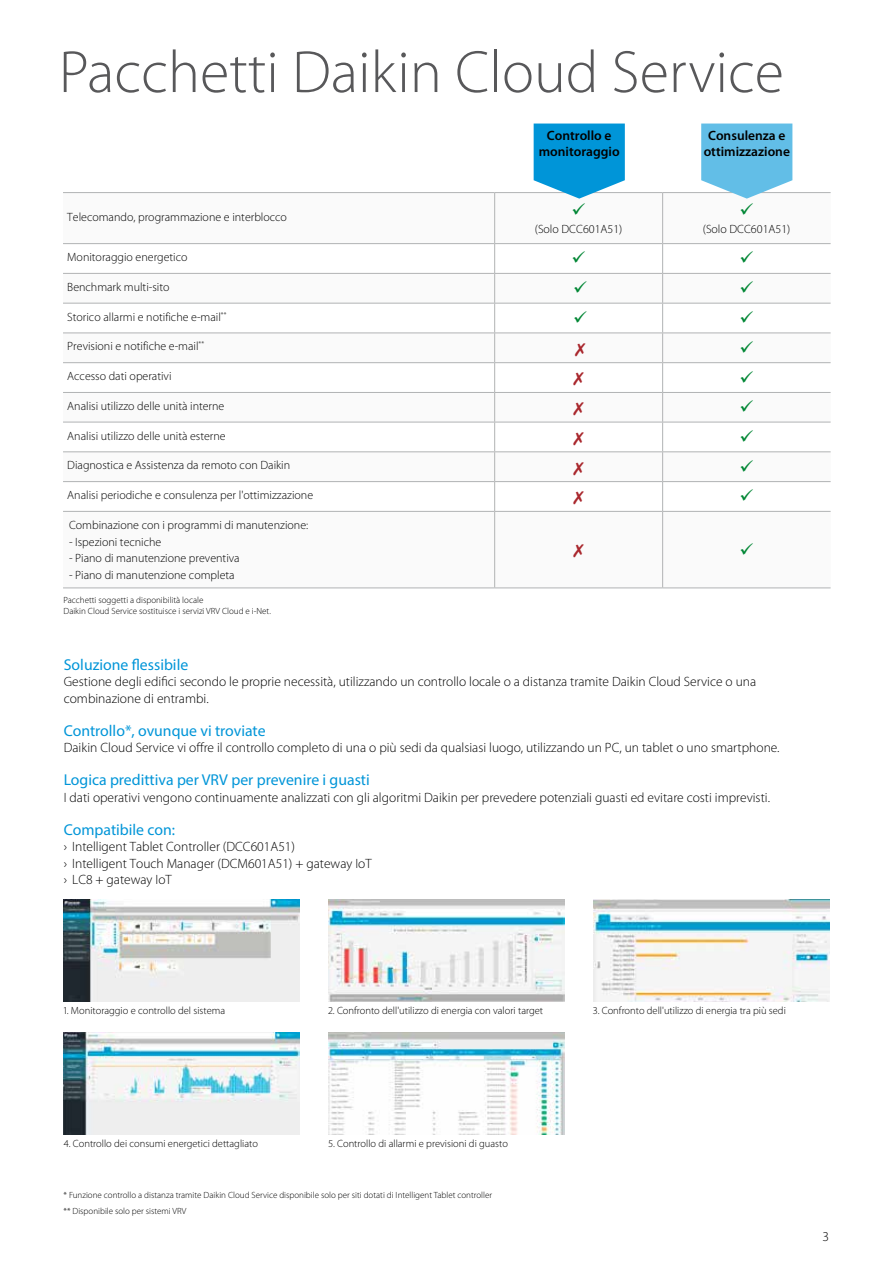
<style>
.page{position:relative;width:893px;height:1263px;background:#fff}
.page>*{position:absolute;margin:0;border:0;box-sizing:border-box;transform-origin:0 0}
.t1{font:300 60px "Myriad Pro";color:#58585a}
.t2{font:15.75px "Myriad Pro";color:#0095d8}
.t3{font:300 13.5px/16.5px "Myriad Pro";color:#000}
.t4{font:600 13.5px/16.5px "Myriad Pro";color:#000;text-align:center}
.t5{font:300 12px "Myriad Pro";color:#000}
.t6{font:300 10.5px "Myriad Pro";color:#000}
.t7{font:300 9px/10.5px "Myriad Pro";color:#000}
</style>
<div class="page">
<svg style="left:63px;top:193px;width:768px;height:394px"></svg>
<hr style="left:63px;top:192px;width:432px;height:1px;background:#b1b3b4">
<hr style="left:495px;top:192px;width:168px;height:1px;background:#b1b3b4">
<hr style="left:494px;top:193px;width:1px;height:50px;background:#b1b3b4">
<hr style="left:663px;top:192px;width:168px;height:1px;background:#b1b3b4">
<hr style="left:662px;top:193px;width:1px;height:50px;background:#b1b3b4">
<hr style="left:63px;top:243px;width:432px;height:1px;background:#b1b3b4">
<hr style="left:495px;top:243px;width:168px;height:1px;background:#b1b3b4">
<hr style="left:663px;top:243px;width:168px;height:1px;background:#b1b3b4">
<hr style="left:63px;top:273px;width:432px;height:1px;background:#b1b3b4">
<hr style="left:495px;top:273px;width:168px;height:1px;background:#b1b3b4">
<svg style="left:494px;top:244px;width:1px;height:59px"></svg>
<hr style="left:663px;top:273px;width:168px;height:1px;background:#b1b3b4">
<svg style="left:662px;top:244px;width:1px;height:59px"></svg>
<hr style="left:63px;top:303px;width:432px;height:1px;background:#b1b3b4">
<hr style="left:495px;top:303px;width:168px;height:1px;background:#b1b3b4">
<hr style="left:494px;top:303px;width:1px;height:30px;background:#b1b3b4">
<hr style="left:663px;top:303px;width:168px;height:1px;background:#b1b3b4">
<hr style="left:662px;top:303px;width:1px;height:30px;background:#b1b3b4">
<hr style="left:63px;top:333px;width:432px;height:1px;background:#b1b3b4">
<hr style="left:495px;top:333px;width:168px;height:1px;background:#b1b3b4">
<hr style="left:663px;top:333px;width:168px;height:1px;background:#b1b3b4">
<hr style="left:63px;top:362px;width:432px;height:1px;background:#b1b3b4">
<hr style="left:495px;top:362px;width:168px;height:1px;background:#b1b3b4">
<hr style="left:663px;top:362px;width:168px;height:1px;background:#b1b3b4">
<hr style="left:63px;top:392px;width:432px;height:1px;background:#b1b3b4">
<hr style="left:495px;top:392px;width:168px;height:1px;background:#b1b3b4">
<hr style="left:663px;top:392px;width:168px;height:1px;background:#b1b3b4">
<hr style="left:63px;top:422px;width:432px;height:1px;background:#b1b3b4">
<hr style="left:495px;top:422px;width:168px;height:1px;background:#b1b3b4">
<hr style="left:663px;top:422px;width:168px;height:1px;background:#b1b3b4">
<hr style="left:63px;top:451px;width:432px;height:1px;background:#b1b3b4">
<hr style="left:495px;top:451px;width:168px;height:1px;background:#b1b3b4">
<hr style="left:663px;top:451px;width:168px;height:1px;background:#b1b3b4">
<hr style="left:63px;top:481px;width:432px;height:1px;background:#b1b3b4">
<hr style="left:495px;top:481px;width:168px;height:1px;background:#b1b3b4">
<svg style="left:494px;top:333px;width:1px;height:178px"></svg>
<hr style="left:663px;top:481px;width:168px;height:1px;background:#b1b3b4">
<svg style="left:662px;top:333px;width:1px;height:178px"></svg>
<hr style="left:63px;top:511px;width:432px;height:1px;background:#b1b3b4">
<hr style="left:495px;top:511px;width:168px;height:1px;background:#b1b3b4">
<hr style="left:494px;top:512px;width:1px;height:75px;background:#b1b3b4">
<hr style="left:663px;top:511px;width:168px;height:1px;background:#b1b3b4">
<hr style="left:662px;top:512px;width:1px;height:75px;background:#b1b3b4">
<hr style="left:63px;top:587px;width:432px;height:1px;background:#b1b3b4">
<hr style="left:495px;top:587px;width:168px;height:1px;background:#b1b3b4">
<hr style="left:663px;top:587px;width:168px;height:1px;background:#b1b3b4">
<img style="left:64px;top:900px;width:236px;height:102px">
<img style="left:328px;top:900px;width:236px;height:102px">
<img style="left:593px;top:900px;width:236px;height:102px">
<img style="left:64px;top:1032px;width:236px;height:102px">
<img style="left:328px;top:1032px;width:236px;height:102px">
<svg style="left:534px;top:124px;width:91px;height:91px"></svg>
<svg style="left:701px;top:124px;width:91px;height:91px"></svg>
<svg style="left:573px;top:251px;width:12px;height:12px"></svg>
<svg style="left:741px;top:251px;width:12px;height:12px"></svg>
<svg style="left:574px;top:281px;width:13px;height:12px"></svg>
<svg style="left:741px;top:281px;width:12px;height:12px"></svg>
<svg style="left:574px;top:311px;width:13px;height:12px"></svg>
<svg style="left:741px;top:311px;width:12px;height:12px"></svg>
<svg style="left:575px;top:343px;width:10px;height:13px"></svg>
<svg style="left:741px;top:341px;width:12px;height:11px"></svg>
<svg style="left:573px;top:372px;width:11px;height:14px"></svg>
<svg style="left:741px;top:370px;width:12px;height:12px"></svg>
<svg style="left:573px;top:402px;width:11px;height:13px"></svg>
<svg style="left:741px;top:400px;width:12px;height:12px"></svg>
<svg style="left:573px;top:432px;width:11px;height:13px"></svg>
<svg style="left:741px;top:430px;width:12px;height:12px"></svg>
<svg style="left:573px;top:461px;width:11px;height:14px"></svg>
<svg style="left:741px;top:460px;width:12px;height:11px"></svg>
<svg style="left:573px;top:491px;width:11px;height:14px"></svg>
<svg style="left:741px;top:489px;width:12px;height:12px"></svg>
<svg style="left:573px;top:544px;width:11px;height:14px"></svg>
<svg style="left:741px;top:543px;width:12px;height:11px"></svg>
<h1 class="t1" style="left:59px;top:36px;width:726px">Pacchetti Daikin Cloud Service</h1>
<p class="t5" style="left:67px;top:209px;width:221px">Telecomando, programmazione e interblocco</p>
<p class="t5" style="left:67px;top:250px;width:122px">Monitoraggio energetico</p>
<p class="t5" style="left:67px;top:280px;width:104px">Benchmark multi-sito</p>
<p class="t5" style="left:67px;top:309px;width:161px">Storico allarmi e notifiche e-mail<sup>**</sup></p>
<p class="t5" style="left:67px;top:339px;width:138px">Previsioni e notifiche e-mail<sup>**</sup></p>
<p class="t5" style="left:67px;top:369px;width:106px">Accesso dati operativi</p>
<p class="t5" style="left:67px;top:399px;width:159px">Analisi utilizzo delle unità interne</p>
<p class="t5" style="left:67px;top:428px;width:160px">Analisi utilizzo delle unità esterne</p>
<p class="t5" style="left:67px;top:458px;width:224px">Diagnostica e Assistenza da remoto con Daikin</p>
<p class="t5" style="left:67px;top:488px;width:247px">Analisi periodiche e consulenza per l'ottimizzazione</p>
<p class="t5" style="left:69px;top:518px;width:241px">Combinazione con i programmi di manutenzione:</p>
<p class="t5" style="left:69px;top:535px;width:94px">- Ispezioni tecniche</p>
<p class="t5" style="left:69px;top:551px;width:172px">- Piano di manutenzione preventiva</p>
<p class="t5" style="left:69px;top:568px;width:167px">- Piano di manutenzione completa</p>
<p class="t7" style="left:64px;top:595px;width:209px">Pacchetti soggetti a disponibilità locale<br>Daikin Cloud Service sostituisce i servizi VRV Cloud e i-Net.</p>
<p class="t4" style="left:539px;top:127px;width:82px">Controllo e monitoraggio</p>
<p class="t4" style="left:704px;top:127px;width:88px">Consulenza e ottimizzazione</p>
<p class="t5" style="left:535px;top:222px;width:89px">(Solo DCC601A51)</p>
<p class="t5" style="left:703px;top:222px;width:89px">(Solo DCC601A51)</p>
<p class="t2" style="left:64px;top:655px;width:126px">Soluzione flessibile</p>
<p class="t3" style="left:64px;top:673px;width:694px">Gestione degli edifici secondo le proprie necessità, utilizzando un controllo locale o a distanza tramite Daikin Cloud Service o una combinazione di entrambi.</p>
<p class="t2" style="left:64px;top:721px;width:203px">Controllo*, ovunque vi troviate</p>
<p class="t3" style="left:64px;top:739px;width:717px">Daikin Cloud Service vi offre il controllo completo di una o più sedi da qualsiasi luogo, utilizzando un PC, un tablet o uno smartphone.</p>
<p class="t2" style="left:64px;top:770px;width:308px">Logica predittiva per VRV per prevenire i guasti</p>
<p class="t3" style="left:64px;top:789px;width:708px">I dati operativi vengono continuamente analizzati con gli algoritmi Daikin per prevedere potenziali guasti ed evitare costi imprevisti.</p>
<p class="t2" style="left:64px;top:820px;width:113px">Compatibile con:</p>
<p class="t3" style="left:64px;top:838px;width:309px">› Intelligent Tablet Controller (DCC601A51)<br>› Intelligent Touch Manager (DCM601A51) + gateway IoT › LC8 + gateway IoT</p>
<p class="t6" style="left:64px;top:1004px;width:163px">1. Monitoraggio e controllo del sistema</p>
<p class="t6" style="left:328px;top:1004px;width:216px">2. Confronto dell'utilizzo di energia con valori target</p>
<p class="t6" style="left:593px;top:1004px;width:194px">3. Confronto dell'utilizzo di energia tra più sedi</p>
<p class="t6" style="left:64px;top:1137px;width:196px">4. Controllo dei consumi energetici dettagliato</p>
<p class="t6" style="left:328px;top:1137px;width:181px">5. Controllo di allarmi e previsioni di guasto</p>
<p class="t7" style="left:64px;top:1186px;width:430px;line-height:16.5px">* Funzione controllo a distanza tramite Daikin Cloud Service disponibile solo per siti dotati di Intelligent Tablet controller ** Disponibile solo per sistemi VRV</p>
<p class="t3" style="left:823px;top:1228px;width:8px">3</p>
</div>
